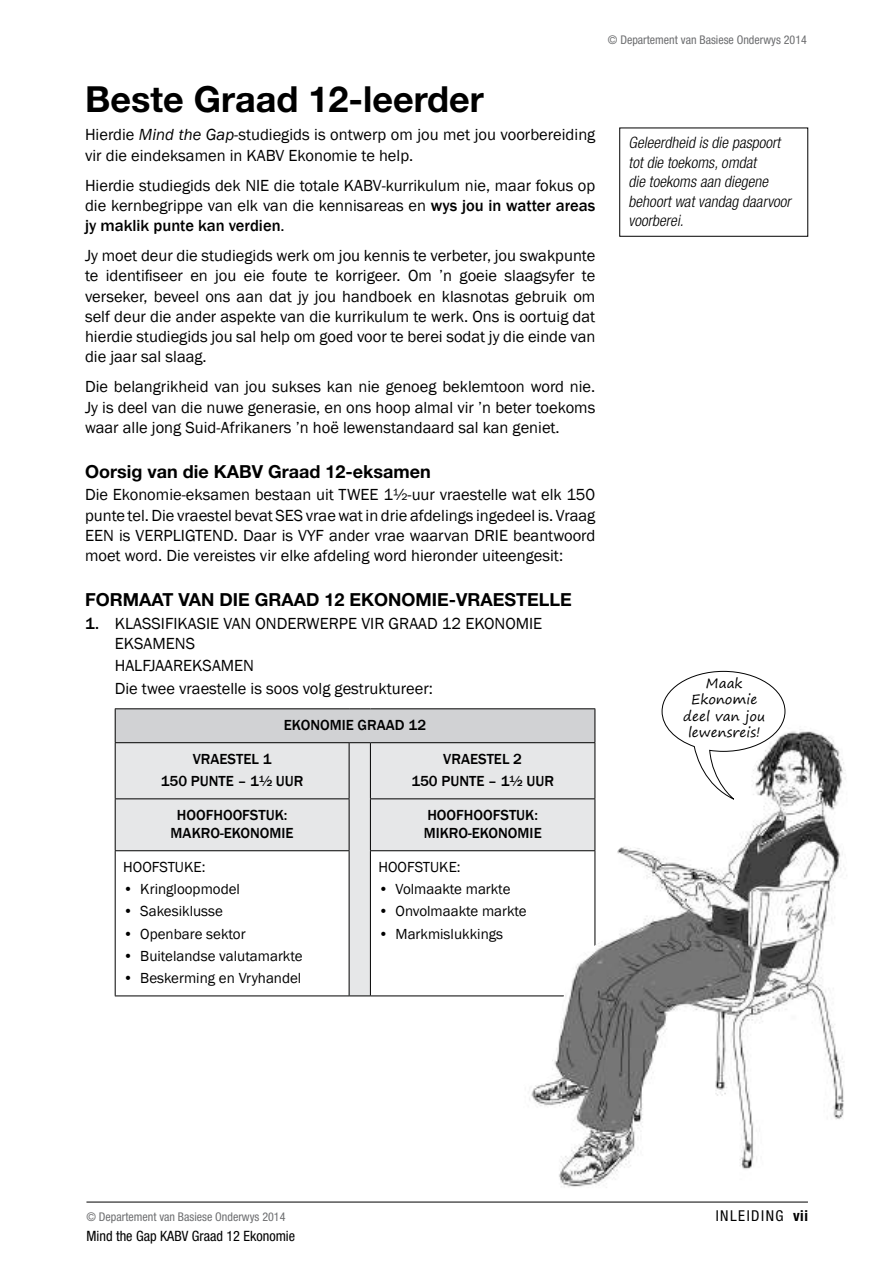
<style>
.page{position:relative;width:893px;height:1263px;background:#fff}
.page>*{position:absolute;margin:0;border:0;box-sizing:border-box;transform-origin:0 0}
.t1{font:700 36px "Helvetica Neue LT Std";color:#000}
.t2{font:700 18px "Helvetica Neue LT Std";color:#000}
.t3{font:16.5px/20.2px "Franklin Gothic";color:#000;text-align:justify}
.t4{font:italic 300 condensed 15.75px/19.5px "Helvetica Neue LT Std";color:#000}
.t5{font:15px "Franklin Gothic";color:#000}
.t6{font:500 15px/22.2px "Franklin Gothic";color:#000;text-align:center}
.t7{font:condensed 15px "Helvetica Neue LT Std";letter-spacing:.1em;color:#000}
.t8{font:condensed 14.25px "Helvetica Neue LT Std";color:#000}
.t9{font:13.5px/16.2px "Segoe Print";color:#000;text-align:center}
.t10{font:condensed 12px "Helvetica Neue LT Std";color:#6d6e70}
.s1{font-style:italic}
.s2{font-weight:500}
.s3{font-weight:700}
</style>
<div class="page">
<hr style="left:86px;top:1202px;width:722px;height:1px;background:#000">
<div style="left:115px;top:709px;width:480px;height:34px;background:#d1d2d4"></div>
<svg style="left:116px;top:743px;width:407px;height:252px"></svg>
<hr style="left:115px;top:708px;width:234px;height:1px;background:#000">
<svg style="left:349px;top:708px;width:21px;height:1px"></svg>
<hr style="left:370px;top:708px;width:225px;height:1px;background:#000">
<hr style="left:115px;top:742px;width:234px;height:1px;background:#000">
<svg style="left:349px;top:742px;width:21px;height:1px"></svg>
<hr style="left:370px;top:742px;width:225px;height:1px;background:#000">
<hr style="left:115px;top:798px;width:234px;height:1px;background:#000">
<hr style="left:370px;top:798px;width:225px;height:1px;background:#000">
<hr style="left:115px;top:850px;width:234px;height:1px;background:#000">
<hr style="left:370px;top:850px;width:225px;height:1px;background:#000">
<svg style="left:349px;top:995px;width:21px;height:1px"></svg>
<hr style="left:115px;top:995px;width:234px;height:1px;background:#000">
<hr style="left:370px;top:995px;width:225px;height:1px;background:#000">
<hr style="left:115px;top:709px;width:1px;height:33px;background:#000">
<hr style="left:115px;top:743px;width:1px;height:55px;background:#000">
<hr style="left:115px;top:799px;width:1px;height:51px;background:#000">
<hr style="left:115px;top:851px;width:1px;height:144px;background:#000">
<hr style="left:595px;top:709px;width:1px;height:33px;background:#000">
<hr style="left:349px;top:743px;width:1px;height:55px;background:#000">
<hr style="left:370px;top:743px;width:1px;height:55px;background:#000">
<hr style="left:349px;top:799px;width:1px;height:51px;background:#000">
<hr style="left:370px;top:799px;width:1px;height:51px;background:#000">
<hr style="left:349px;top:851px;width:1px;height:144px;background:#000">
<hr style="left:370px;top:851px;width:1px;height:144px;background:#000">
<div style="left:619px;top:128px;width:189px;height:109px;border:1px solid #000"></div>
<img style="left:523px;top:724px;width:324px;height:464px">
<svg style="left:661px;top:671px;width:125px;height:129px"></svg>
<p class="t10" style="left:608px;top:32px;width:200px">© Departement van Basiese Onderwys 2014</p>
<h1 class="t1" style="left:85px;top:76px;width:400px">Beste Graad 12-leerder</h1>
<p class="t3" style="left:85px;top:125px;width:512px">Hierdie <span class="s1">Mind the Gap</span>-studiegids is ontwerp om jou met jou voorbereiding vir die eindeksamen in KABV Ekonomie te help.</p>
<p class="t3" style="left:85px;top:175px;width:512px">Hierdie studiegids dek NIE die totale KABV-kurrikulum nie, maar fokus op die kernbegrippe van elk van die kennisareas en <span class="s2">wys jou in watter areas jy maklik punte kan verdien</span>.</p>
<p class="t3" style="left:85px;top:246px;width:512px">Jy moet deur die studiegids werk om jou kennis te verbeter, jou swakpunte te identifiseer en jou eie foute te korrigeer. Om ’n goeie slaagsyfer te verseker, beveel ons aan dat jy jou handboek en klasnotas gebruik om self deur die ander aspekte van die kurrikulum te werk. Ons is oortuig dat hierdie studiegids jou sal help om goed voor te berei sodat jy die einde van die jaar sal slaag.</p>
<p class="t3" style="left:85px;top:377px;width:512px">Die belangrikheid van jou sukses kan nie genoeg beklemtoon word nie.<br>Jy is deel van die nuwe generasie, en ons hoop almal vir ’n beter toekoms waar alle jong Suid-Afrikaners ’n hoë lewenstandaard sal kan geniet.</p>
<p class="t2" style="left:85px;top:460px;width:347px">Oorsig van die KABV Graad 12-eksamen</p>
<p class="t3" style="left:85px;top:485px;width:512px">Die Ekonomie-eksamen bestaan uit TWEE 1½-uur vraestelle wat elk 150 punte tel. Die vraestel bevat SES vrae wat in drie afdelings ingedeel is. Vraag EEN is VERPLIGTEND. Daar is VYF ander vrae waarvan DRIE beantwoord moet word. Die vereistes vir elke afdeling word hieronder uiteengesit:</p>
<p class="t2" style="left:85px;top:589px;width:488px">FORMAAT VAN DIE GRAAD 12 EKONOMIE-VRAESTELLE</p>
<p class="t3" style="left:115px;top:613px;width:429px;text-indent:-30px"><span class="s2">1.</span> KLASSIFIKASIE VAN ONDERWERPE VIR GRAAD 12 EKONOMIE<br>EKSAMENS</p>
<p class="t3" style="left:115px;top:655px;width:320px;line-height:22.4px">HALFJAAREKSAMEN<br>Die twee vraestelle is soos volg gestruktureer:</p>
<p class="t6" style="left:284px;top:714px;width:144px">EKONOMIE GRAAD 12</p>
<p class="t6" style="left:161px;top:748px;width:144px">VRAESTEL 1<br>150 PUNTE – 1½ UUR</p>
<p class="t6" style="left:411px;top:748px;width:144px">VRAESTEL 2<br>150 PUNTE – 1½ UUR</p>
<p class="t6" style="left:171px;top:806px;width:125px;line-height:18px">HOOFHOOFSTUK:<br>MAKRO-EKONOMIE</p>
<p class="t6" style="left:424px;top:806px;width:120px;line-height:18px;text-align:left">HOOFHOOFSTUK:<br>MIKRO-EKONOMIE</p>
<p class="t5" style="left:123px;top:857px;width:84px">HOOFSTUKE:</p>
<p class="t5" style="left:123px;top:880px;width:118px">• Kringloopmodel</p>
<p class="t5" style="left:123px;top:902px;width:101px">• Sakesiklusse</p>
<p class="t5" style="left:123px;top:924px;width:124px">• Openbare sektor</p>
<p class="t5" style="left:123px;top:946px;width:181px">• Buitelandse valutamarkte</p>
<p class="t5" style="left:123px;top:969px;width:180px">• Beskerming en Vryhandel</p>
<p class="t5" style="left:378px;top:857px;width:84px">HOOFSTUKE:</p>
<p class="t5" style="left:378px;top:880px;width:133px">• Volmaakte markte</p>
<p class="t5" style="left:378px;top:902px;width:150px">• Onvolmaakte markte</p>
<p class="t5" style="left:378px;top:924px;width:126px">• Markmislukkings</p>
<p class="t4" style="left:629px;top:133px;width:167px">Geleerdheid is die paspoort totdie toekoms,omdat<br>die toekoms aan diegene behoortwatvandag daarvoor voorberei.</p>
<p class="t9" style="left:683px;top:675px;width:84px">Maak<br>Ekonomie deel van jou lewensreis!</p>
<p class="t10" style="left:86px;top:1210px;width:200px">© Departement van Basiese Onderwys 2014</p>
<p class="t7" style="left:716px;top:1207px;width:94px">INLEIDING <span class="s3">vii</span></p>
<p class="t8" style="left:86px;top:1227px;width:210px">Mind the Gap KABV Graad 12 Ekonomie</p>
</div>
